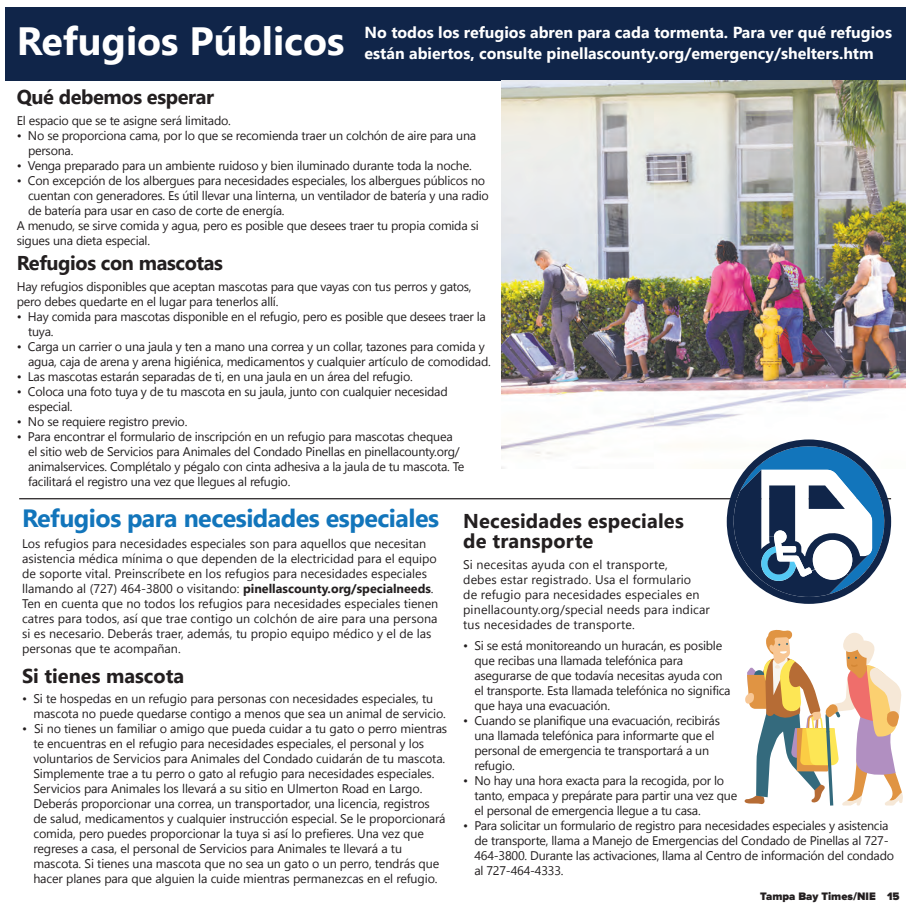
<style>
.page{position:relative;width:912px;height:912px;background:#fff}
.page>*{position:absolute;margin:0;border:0;box-sizing:border-box;transform-origin:0 0}
.t1{font:700 39.38px "Nirmala UI";color:#fff}
.t2{font:700 25px "Nirmala UI";letter-spacing:-.02em;color:#1275bb}
.t3{font:700 20px/20px "Nirmala UI";color:#231f20}
.t4{font:700 20px "Nirmala UI";letter-spacing:-.02em;color:#231f20}
.t5{font:700 16px/20.8px "Nirmala UI";color:#fff}
.t6{font:12.5px/15px "Nirmala UI";letter-spacing:-.02em;color:#231f20}
.t7{font:12.5px/15px "Nirmala UI";color:#231f20}
.t8{font:12.5px/15px "Nirmala UI";letter-spacing:.01em;color:#231f20}
.t9{font:900 11.25px "Proxima Nova";color:#231f20}
.s1{font-weight:700}
</style>
<div class="page">
<div style="left:5px;top:7px;width:900px;height:73px;background:#102549"></div>
<img style="left:502px;top:81px;width:403px;height:387px">
<hr style="left:19px;top:498px;width:872px;height:1px;background:#231f20">
<svg style="left:727px;top:439px;width:164px;height:165px"></svg>
<svg style="left:744px;top:629px;width:159px;height:176px"></svg>
<h2 class="t1" style="left:17px;top:9px;width:329px">Refugios Públicos</h2>
<p class="t5" style="left:365px;top:21px;width:529px">No todos los refugios abren para cada tormenta. Para ver qué refugios están abiertos, consulte pinellascounty.org/emergency/shelters.htm</p>
<h3 class="t4" style="left:17px;top:81px;width:199px">Qué debemos esperar</h3>
<p class="t6" style="left:17px;top:112px;width:216px">El espacio que se te asigne será limitado.</p>
<p class="t6" style="left:28px;top:127px;width:450px;text-indent:-11px">• No se proporciona cama, por lo que se recomienda traer un colchón de aire para una persona.</p>
<p class="t6" style="left:17px;top:157px;width:456px">• Venga preparado para un ambiente ruidoso y bien iluminado durante toda la noche.</p>
<p class="t6" style="left:28px;top:172px;width:462px;text-indent:-11px">• Con excepción de los albergues para necesidades especiales, los albergues públicos no cuentan con generadores. Es útil llevar una linterna, un ventilador de batería y una radio de batería para usar en caso de corte de energía.</p>
<p class="t6" style="left:17px;top:217px;width:463px">A menudo, se sirve comida y agua, pero es posible que desees traer tu propia comida si sigues una dieta especial.</p>
<h3 class="t4" style="left:17px;top:247px;width:208px">Refugios con mascotas</h3>
<p class="t6" style="left:17px;top:278px;width:456px">Hay refugios disponibles que aceptan mascotas para que vayas con tus perros y gatos, pero debes quedarte en el lugar para tenerlos allí.</p>
<p class="t6" style="left:28px;top:308px;width:459px;text-indent:-11px">• Hay comida para mascotas disponible en el refugio, pero es posible que desees traer la tuya.</p>
<p class="t6" style="left:28px;top:338px;width:464px;text-indent:-11px">• Carga un carrier o una jaula y ten a mano una correa y un collar, tazones para comida y agua, caja de arena y arena higiénica, medicamentos y cualquier artículo de comodidad.</p>
<p class="t6" style="left:17px;top:368px;width:397px">• Las mascotas estarán separadas de ti, en una jaula en un área del refugio.</p>
<p class="t6" style="left:28px;top:383px;width:421px;text-indent:-11px">• Coloca una foto tuya y de tu mascota en su jaula, junto con cualquier necesidad especial.</p>
<p class="t6" style="left:17px;top:413px;width:172px">• No se requiere registro previo.</p>
<p class="t6" style="left:28px;top:428px;width:438px;text-indent:-11px">• Para encontrar el formulario de inscripción en un refugio para mascotas chequea el sitio web de Servicios para Animales del Condado Pinellas en pinellacounty.org/ animalservices. Complétalo y pégalo con cinta adhesiva a la jaula de tu mascota. Te facilitará el registro una vez que llegues al refugio.</p>
<h3 class="t2" style="left:22px;top:498px;width:418px">Refugios para necesidades especiales</h3>
<p class="t7" style="left:22px;top:535px;width:418px">Los refugios para necesidades especiales son para aquellos que necesitan asistencia médica mínima o que dependen de la electricidad para el equipo de soporte vital. Preinscríbete en los refugios para necesidades especiales llamando al (727) 464-3800 o visitando: <span class="s1">pinellascounty.org/specialneeds</span>.<br>Ten en cuenta que no todos los refugios para necesidades especiales tienen catres para todos, así que trae contigo un colchón de aire para una persona si es necesario. Deberás traer, además, tu propio equipo médico y el de las personas que te acompañan.</p>
<h4 class="t3" style="left:22px;top:664px;width:164px">Si tienes mascota</h4>
<p class="t6" style="left:33px;top:690px;width:414px;text-indent:-11px">• Si te hospedas en un refugio para personas con necesidades especiales, tu mascota no puede quedarse contigo a menos que sea un animal de servicio.</p>
<p class="t6" style="left:33px;top:720px;width:415px;text-indent:-11px">• Si no tienes un familiar o amigo que pueda cuidar a tu gato o perro mientras te encuentras en el refugio para necesidades especiales, el personal y los voluntarios de Servicios para Animales del Condado cuidarán de tu mascota.<br>Simplemente trae a tu perro o gato al refugio para necesidades especiales.<br>Servicios para Animales los llevará a su sitio en Ulmerton Road en Largo.<br>Deberás proporcionar una correa, un transportador, una licencia, registros<br>de salud, medicamentos y cualquier instrucción especial. Se le proporcionará comida, pero puedes proporcionar la tuya si así lo prefieres. Una vez que regreses a casa, el personal de Servicios para Animales te llevará a tu mascota. Si tienes una mascota que no sea un gato o un perro, tendrás que hacer planes para que alguien la cuide mientras permanezcas en el refugio.</p>
<h4 class="t3" style="left:463px;top:510px;width:222px">Necesidades especiales de transporte</h4>
<p class="t8" style="left:463px;top:556px;width:248px">Si necesitas ayuda con el transporte,<br>debes estar registrado. Usa el formulario<br>de refugio para necesidades especiales en pinellacounty.org/special needs para indicar tus necesidades de transporte.</p>
<p class="t6" style="left:474px;top:637px;width:258px;text-indent:-11px">• Si se está monitoreando un huracán, es posible que recibas una llamada telefónica para asegurarse de que todavía necesitas ayuda con el transporte. Esta llamada telefónica no significa que haya una evacuación.</p>
<p class="t6" style="left:474px;top:712px;width:247px;text-indent:-11px">• Cuando se planifique una evacuación, recibirás una llamada telefónica para informarte que el personal de emergencia te transportará a un refugio.</p>
<p class="t6" style="left:474px;top:772px;width:264px;text-indent:-11px">• No hay una hora exacta para la recogida, por lo tanto, empaca y prepárate para partir una vez que el personal de emergencia llegue a tu casa.</p>
<p class="t6" style="left:474px;top:817px;width:421px;text-indent:-11px">• Para solicitar un formulario de registro para necesidades especiales y asistencia de transporte, llama a Manejo de Emergencias del Condado de Pinellas al 727- 464-3800. Durante las activaciones, llama al Centro de información del condado al 727-464-4333.</p>
<p class="t9" style="left:760px;top:889px;width:141px">Tampa Bay Times/NIE 15</p>
</div>
